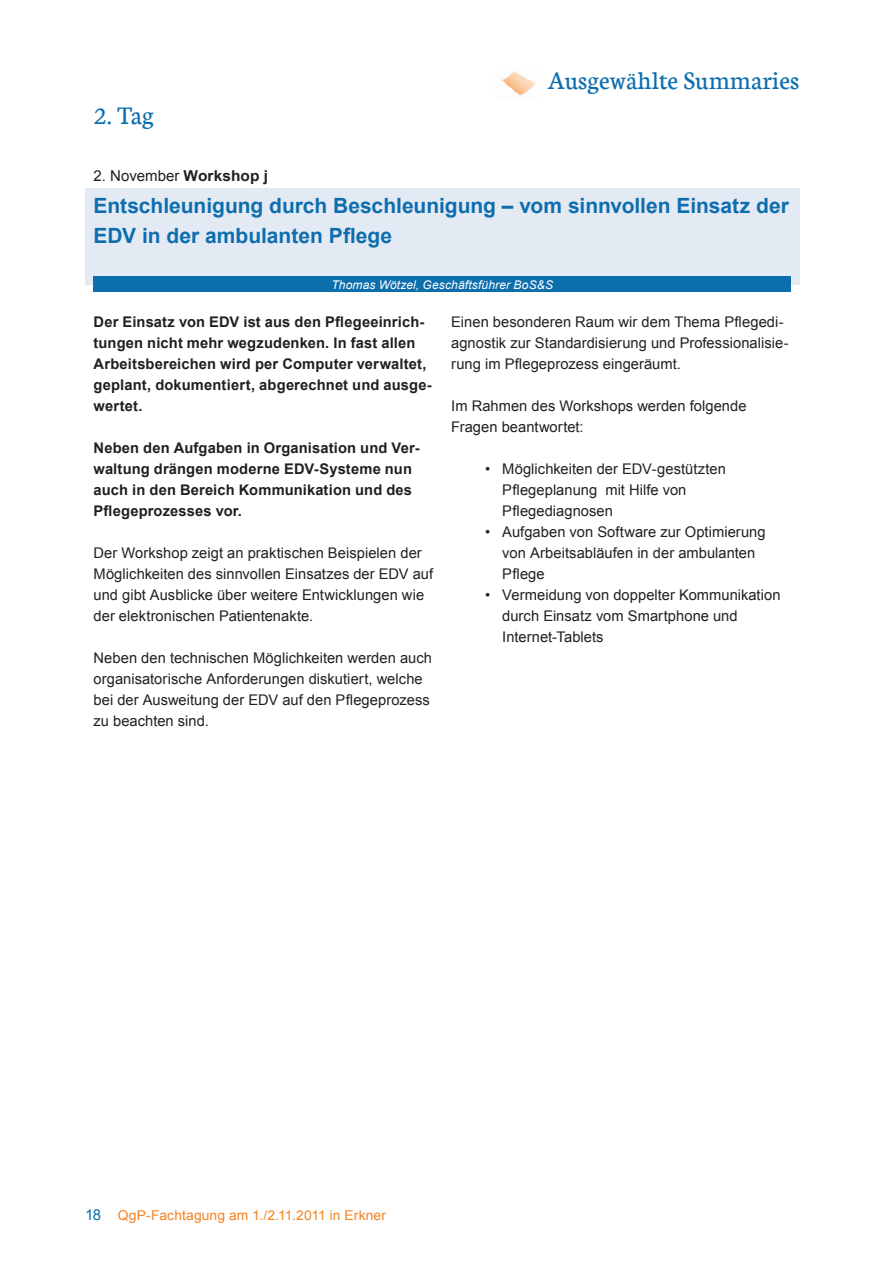
<style>
.page{position:relative;width:893px;height:1263px;background:#fff}
.page>*{position:absolute;margin:0;border:0;box-sizing:border-box;transform-origin:0 0}
.t1{font:27px "Neuton";color:#0d6eae}
.t2{font:700 21px/30px "Arial";color:#0d6eae}
.t3{font:15px "Arial";letter-spacing:.005em;color:#231f20}
.t4{font:14.7px/21px "Arial";letter-spacing:.005em;color:#231f20}
.t5{font:700 14.7px/21px "Arial";letter-spacing:.01em;color:#231f20}
.t6{font:13.5px "Arial";letter-spacing:.005em;color:#f58220}
.t7{font:italic 12px "Arial";letter-spacing:.01em;color:#fff}
.s1{font-weight:700}
.s2{font-size:15px;color:#0d6eae}
</style>
<div class="page">
<img style="left:501px;top:71px;width:35px;height:25px">
<div style="left:85px;top:189px;width:714px;height:96px;background:#e4eaf4"></div>
<div style="left:94px;top:277px;width:696px;height:15px;background:#0d6eae"></div>
<h1 class="t1" style="left:94px;top:99px;width:62px">2. Tag</h1>
<p class="t3" style="left:94px;top:165px;width:176px">2. November <span class="s1">Workshop j</span></p>
<h1 class="t1" style="left:548px;top:64px;width:253px">Ausgewählte Summaries</h1>
<h2 class="t2" style="left:94px;top:191px;width:697px">Entschleunigung durch Beschleunigung – vom sinnvollen Einsatz der<br>EDV in der ambulanten Pflege</h2>
<p class="t7" style="left:328px;top:277px;width:189px">Peter Prosche, Systemblick, Berlin</p>
<p class="t7" style="left:331px;top:277px;width:223px">Thomas Wötzel, Geschäftsführer BoS&amp;S</p>
<p class="t5" style="left:94px;top:312px;width:340px">Der Einsatz von EDV ist aus den Pflegeeinrich&shy;tungen nicht mehr wegzudenken. In fast allen Arbeitsbereichen wird per Computer verwaltet, geplant, dokumentiert, abgerechnet und ausge&shy;wertet.</p>
<p class="t5" style="left:94px;top:438px;width:328px">Neben den Aufgaben in Organisation und Ver&shy;waltung drängen moderne EDV-Systeme nun auch in den Bereich Kommunikation und des Pflegeprozesses vor.</p>
<p class="t4" style="left:94px;top:543px;width:341px">Der Workshop zeigt an praktischen Beispielen der Möglichkeiten des sinnvollen Einsatzes der EDV auf und gibt Ausblicke über weitere Entwicklungen wie der elektronischen Patientenakte.</p>
<p class="t4" style="left:94px;top:648px;width:340px">Neben den technischen Möglichkeiten werden auch organisatorische Anforderungen diskutiert, welche bei der Ausweitung der EDV auf den Pflegeprozess zu beachten sind.</p>
<p class="t4" style="left:451px;top:312px;width:339px">Einen besonderen Raum wir dem Thema Pflegedi&shy;agnostik zur Standardisierung und Professionalisie&shy;rung im Pflegeprozess eingeräumt.</p>
<p class="t4" style="left:451px;top:396px;width:297px">Im Rahmen des Workshops werden folgende<br>Fragen beantwortet:</p>
<p class="t4" style="left:502px;top:459px;width:225px;text-indent:-17px">• Möglichkeiten der EDV-gestützten<br>Pflegeplanung mit Hilfe von<br>Pflegediagnosen</p>
<p class="t4" style="left:502px;top:522px;width:265px;text-indent:-17px">• Aufgaben von Software zur Optimierung von Arbeitsabläufen in der ambulanten<br>Pflege</p>
<p class="t4" style="left:502px;top:585px;width:280px;text-indent:-17px">• Vermeidung von doppelter Kommunikation durch Einsatz vom Smartphone und<br>Internet-Tablets</p>
<p class="t6" style="left:85px;top:1206px;width:303px"><span class="s2">18</span> QgP-Fachtagung am 1./2.11.2011 in Erkner</p>
</div>
